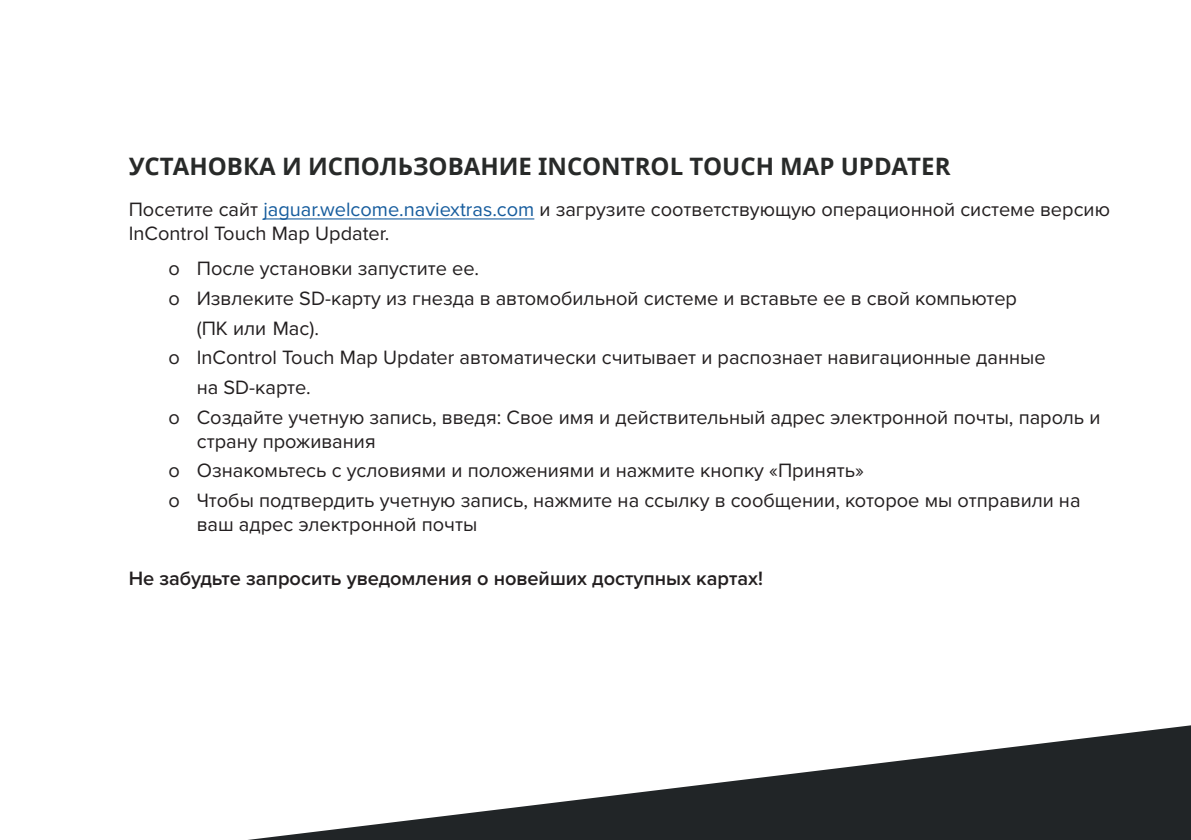
<style>
.page{position:relative;width:1191px;height:840px;background:#fff}
.page>*{position:absolute;margin:0;border:0;box-sizing:border-box;transform-origin:0 0}
.t1{font:700 24px "Noto Sans";color:#282a29}
.t2{font:20px/29.6px "Proxima Nova";color:#231f20}
.t3{font:600 20px "Proxima Nova";color:#231f20}
.s1{color:#175d9e}
</style>
<div class="page">
<hr style="left:263px;top:218px;width:271px;height:1px;background:#175d9e">
<svg style="left:256px;top:725px;width:935px;height:114px"></svg>
<p class="t1" style="left:129px;top:149px;width:823px">УСТАНОВКА И ИСПОЛЬЗОВАНИЕ INCONTROL TOUCH MAP UPDATER</p>
<p class="t2" style="left:129px;top:196px;width:982px;line-height:24px">Посетите сайт <span class="s1">jaguar.welcome.naviextras.com</span> и загрузите соответствующую операционной системе версию<br>InControl Touch Map Updater.</p>
<p class="t2" style="left:168px;top:253px;width:312px">ο После установки запустите ее.</p>
<p class="t2" style="left:168px;top:282px;width:850px">ο Извлеките SD-карту из гнезда в автомобильной системе и вставьте ее в свой компьютер</p>
<p class="t2" style="left:197px;top:312px;width:124px">(ПК или Mac).</p>
<p class="t2" style="left:168px;top:342px;width:878px">ο InControl Touch Map Updater автоматически считывает и распознает навигационные данные</p>
<p class="t2" style="left:197px;top:371px;width:116px">на SD-карте.</p>
<p class="t2" style="left:168px;top:401px;width:933px">ο Создайте учетную запись, введя: Свое имя и действительный адрес электронной почты, пароль и</p>
<p class="t2" style="left:168px;top:425px;width:913px;text-indent:28px">страну проживания<br>ο Ознакомьтесь с условиями и положениями и нажмите кнопку «Принять»<br>ο Чтобы подтвердить учетную запись, нажмите на ссылку в сообщении, которое мы отправили на</p>
<p class="t2" style="left:197px;top:508px;width:282px">ваш адрес электронной почты</p>
<p class="t3" style="left:129px;top:563px;width:636px">Не забудьте запросить уведомления о новейших доступных картах!</p>
</div>
